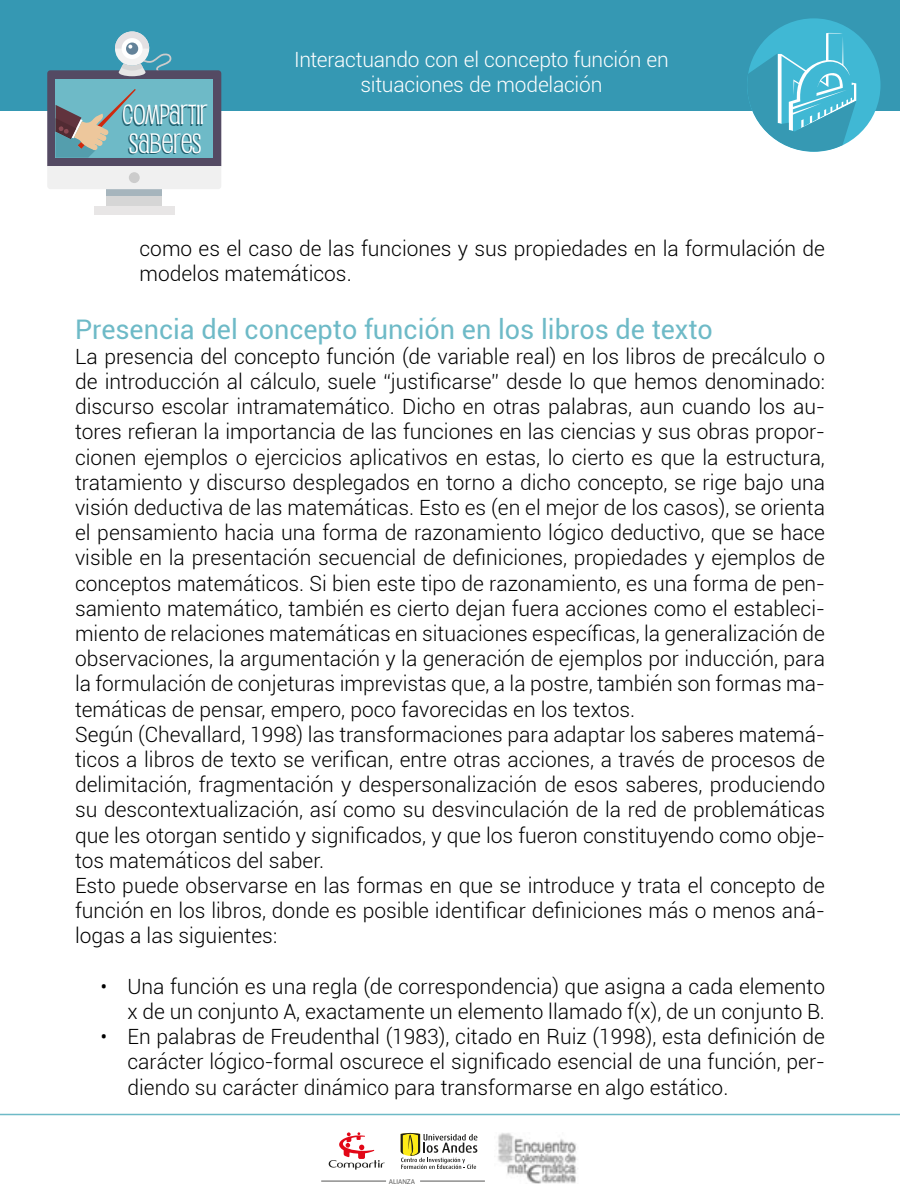
<style>
.page{position:relative;width:900px;height:1200px;background:#fff}
.page>*{position:absolute;margin:0;border:0;box-sizing:border-box;transform-origin:0 0}
.t1{font:27.3px/28.5px "Pupcat Rg";color:#fff}
.t2{font:27px "Roboto";color:#6ebac7}
.t3{font:300 21px/25.2px "Roboto";color:#000}
.t4{font:300 21px/25.2px "Roboto";letter-spacing:-.01em;color:#fff;text-align:center}
.t5{font:500 7.05px "Helvetica Neue";color:#575756}
</style>
<div class="page">
<img style="left:497px;top:1133px;width:80px;height:50px">
<hr style="left:321px;top:1181px;width:65px;height:1px;background:#575756">
<hr style="left:420px;top:1181px;width:65px;height:1px;background:#575756">
<svg style="left:329px;top:1132px;width:56px;height:38px"></svg>
<svg style="left:401px;top:1133px;width:76px;height:36px"></svg>
<div style="left:0;top:0;width:900px;height:111px;background:#3598b3"></div>
<div style="left:107px;top:188px;width:55px;height:20px;background:#d6d6d6"></div>
<div style="left:94px;top:206px;width:81px;height:8px;background:#e8e6e6"></div>
<div style="left:107px;top:189px;width:55px;height:6px;background:#a6b5bd"></div>
<svg style="left:47px;top:31px;width:174px;height:158px"></svg>
<div style="left:747px;top:18px;width:134px;height:134px;background:#40b8d4;border-radius:50%"></div>
<svg style="left:747px;top:33px;width:109px;height:119px"></svg>
<hr style="left:0;top:1114px;width:900px;height:1px;background:#6ebac7">
<h1 class="t1" style="left:123px;top:99px;width:87px">COMPARTIR<br>SABERES</h1>
<p class="t4" style="left:294px;top:46px;width:376px">Interactuando con el concepto función en situaciones de modelación</p>
<p class="t3" style="left:140px;top:235px;width:687px">como es el caso de las funciones y sus propiedades en la formulación de modelos matemáticos.</p>
<p class="t2" style="left:75px;top:310px;width:639px">Presencia del concepto función en los libros de texto</p>
<p class="t3" style="left:75px;top:343px;width:752px">La presencia del concepto función (de variable real) en los libros de precálculo o de introducción al cálculo, suele “justificarse” desde lo que hemos denominado: discurso escolar intramatemático. Dicho en otras palabras, aun cuando los au&shy;tores refieran la importancia de las funciones en las ciencias y sus obras propor&shy;cionen ejemplos o ejercicios aplicativos en estas, lo cierto es que la estructura, tratamiento y discurso desplegados en torno a dicho concepto, se rige bajo una visión deductiva de las matemáticas. Esto es (en el mejor de los casos), se orienta el pensamiento hacia una forma de razonamiento lógico deductivo, que se hace visible en la presentación secuencial de definiciones, propiedades y ejemplos de conceptos matemáticos. Si bien este tipo de razonamiento, es una forma de pen&shy;samiento matemático, también es cierto dejan fuera acciones como el estableci&shy;miento de relaciones matemáticas en situaciones específicas, la generalización de observaciones, la argumentación y la generación de ejemplos por inducción, para la formulación de conjeturas imprevistas que, a la postre, también son formas ma&shy;temáticas de pensar, empero, poco favorecidas en los textos.<br>Según (Chevallard, 1998) las transformaciones para adaptar los saberes matemá&shy;ticos a libros de texto se verifican, entre otras acciones, a través de procesos de delimitación, fragmentación y despersonalización de esos saberes, produciendo su descontextualización, así como su desvinculación de la red de problemáticas que les otorgan sentido y significados, y que los fueron constituyendo como obje&shy;tos matemáticos del saber.<br>Esto puede observarse en las formas en que se introduce y trata el concepto de función en los libros, donde es posible identificar definiciones más o menos aná&shy;logas a las siguientes:</p>
<p class="t3" style="left:100px;top:973px;width:726px;text-align:right">• Una función es una regla (de correspondencia) que asigna a cada elemento x de un conjunto A, exactamente un elemento llamado f(x), de un conjunto B.</p>
<p class="t3" style="left:128px;top:1023px;width:699px;text-align:justify;text-indent:-27px">• En palabras de Freudenthal (1983), citado en Ruiz (1998), esta definición de carácter lógico-formal oscurece el significado esencial de una función, per&shy;diendo su carácter dinámico para transformarse en algo estático.</p>
<p class="t5" style="left:389px;top:1178px;width:28px">ALIANZA</p>
</div>
